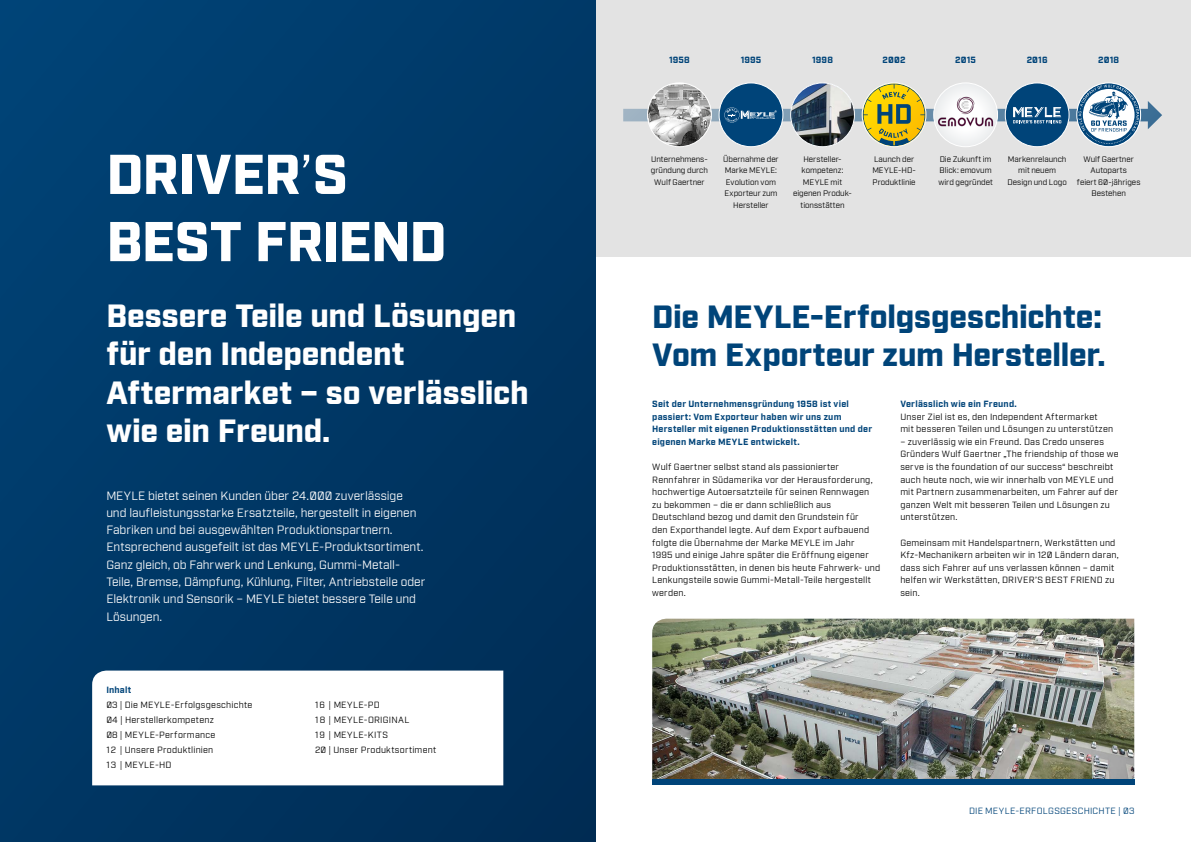
<style>
.page{position:relative;width:1191px;height:842px;background:#fff}
.page>*{position:absolute;margin:0;border:0;box-sizing:border-box;transform-origin:0 0}
.t1{font:900 56px/67.2px "Industry Meyle";letter-spacing:-.01em;color:#fff}
.t2{font:900 32px/38.4px "Industry Meyle";letter-spacing:-.01em;color:#fff}
.t3{font:900 32px/38.4px "Industry Meyle";letter-spacing:-.005em;color:#004479}
.t4{font:12px/17.3px "Industry Meyle";color:#fff}
.t5{font:9px/12.6px "Industry Meyle";letter-spacing:.025em;color:#000}
.t6{font:700 9px/12.6px "Industry Meyle";letter-spacing:.02em;color:#004479}
.t7{font:9px "Industry Meyle";letter-spacing:.03em;color:#004479}
.t8{font:8px/11.5px "Industry Meyle";color:#000;text-align:center}
.s1{font-weight:400}
</style>
<div class="page">
<div style="left:595px;top:0;width:596px;height:256px;background:#e3e3e3"></div>
<img style="left:652px;top:619px;width:482px;height:161px">
<div style="left:0;top:0;width:595px;height:842px;background:linear-gradient(to right,#003e6f,#00335e)"></div>
<svg style="left:623px;top:83px;width:539px;height:64px"></svg>
<img style="left:790px;top:83px;width:64px;height:64px;border-radius:32px">
<div style="left:790px;top:83px;width:64px;height:64px;border:1px solid #fff;border-radius:50%"></div>
<div style="left:652px;top:780px;width:482px;height:5px;background:#004479"></div>
<svg style="left:92px;top:671px;width:411px;height:114px"></svg>
<h1 class="t1" style="left:106px;top:144px;width:342px">DRIVER<span class="s1">’</span>S<br>BEST FRIEND</h1>
<h2 class="t2" style="left:106px;top:298px;width:424px">Bessere Teile und Lösungen für den Independent<br>Aftermarket – so verlässlich wie ein Freund.</h2>
<p class="t4" style="left:106px;top:487px;width:320px">MEYLE bietet seinen Kunden über 24.000 zuverlässige und laufleistungsstarke Ersatzteile, hergestellt in eigenen Fabriken und bei ausgewählten Produktionspartnern.<br>Entsprechend ausgefeilt ist das MEYLE-Produktsortiment.<br>Ganz gleich, ob Fahrwerk und Lenkung, Gummi-Metall-Teile, Bremse, Dämpfung, Kühlung, Filter, Antriebsteile oder Elektronik und Sensorik – MEYLE bietet bessere Teile und Lösungen.</p>
<p class="t6" style="left:106px;top:683px;width:26px">Inhalt</p>
<p class="t5" style="left:106px;top:697px;width:148px;line-height:15px">03 | Die MEYLE-Erfolgsgeschichte<br>04 | Herstellerkompetenz<br>08 | MEYLE-Performance<br>12 | Unsere Produktlinien<br>13 | MEYLE-HD</p>
<p class="t5" style="left:315px;top:697px;width:123px;line-height:15px">16 | MEYLE-PD<br>18 | MEYLE-ORIGINAL<br>19 | MEYLE-KITS<br>20 | Unser Produktsortiment</p>
<p class="t6" style="left:669px;top:54px;width:22px">1958</p>
<p class="t6" style="left:740px;top:54px;width:22px">1995</p>
<p class="t6" style="left:812px;top:54px;width:22px">1998</p>
<p class="t6" style="left:882px;top:54px;width:24px">2002</p>
<p class="t6" style="left:955px;top:54px;width:22px">2015</p>
<p class="t6" style="left:1026px;top:54px;width:22px">2016</p>
<p class="t6" style="left:1098px;top:54px;width:22px">2018</p>
<p class="t8" style="left:651px;top:153px;width:59px">Unternehmens&shy;gründung durch<br>Wulf Gaertner</p>
<p class="t8" style="left:723px;top:153px;width:57px">Übernahme der<br>Marke MEYLE:<br>Evolution vom<br>Exporteur zum<br>Hersteller</p>
<p class="t8" style="left:793px;top:153px;width:60px">Hersteller&shy;kompetenz:<br>MEYLE mit eigenen Produk&shy;tionsstätten</p>
<p class="t8" style="left:872px;top:153px;width:45px;text-align:left">Launch der<br>MEYLE-HD-<br>Produktlinie</p>
<p class="t8" style="left:938px;top:153px;width:56px;text-align:left">Die Zukunft im<br>Blick: emovum wird gegründet</p>
<p class="t8" style="left:1007px;top:153px;width:61px">Markenrelaunch mit neuem<br>Design und Logo</p>
<p class="t8" style="left:1077px;top:153px;width:65px">Wulf Gaertner<br>Autoparts<br>feiert 60-jähriges<br>Bestehen</p>
<h2 class="t3" style="left:652px;top:299px;width:455px">Die MEYLE-Erfolgsgeschichte:<br>Vom Exporteur zum Hersteller.</h2>
<p class="t6" style="left:652px;top:398px;width:221px">Seit der Unternehmensgründung 1958 ist viel passiert: Vom Exporteur haben wir uns zum Hersteller mit eigenen Produktionsstätten und der eigenen Marke MEYLE entwickelt.</p>
<p class="t5" style="left:652px;top:461px;width:230px">Wulf Gaertner selbst stand als passionierter Rennfahrer in Südamerika vor der Herausforderung, hochwertige Autoersatzteile für seinen Rennwagen zu bekommen – die er dann schließlich aus Deutschland bezog und damit den Grundstein für<br>den Exporthandel legte. Auf dem Export aufbauend folgte die Übernahme der Marke MEYLE im Jahr<br>1995 und einige Jahre später die Eröffnung eigener Produktionsstätten, in denen bis heute Fahrwerk- und Lenkungsteile sowie Gummi-Metall-Teile hergestellt werden.</p>
<p class="t6" style="left:900px;top:398px;width:118px">Verlässlich wie ein Freund.</p>
<p class="t5" style="left:900px;top:410px;width:214px">Unser Ziel ist es, den Independent Aftermarket mit besseren Teilen und Lösungen zu unterstützen</p>
<p class="t5" style="left:900px;top:436px;width:220px">– zuverlässig wie ein Freund. Das Credo unseres Gründers Wulf Gaertner „The friendship of those we serve is the foundation of our success“ beschreibt auch heute noch, wie wir innerhalb von MEYLE und mit Partnern zusammenarbeiten, um Fahrer auf der ganzen Welt mit besseren Teilen und Lösungen zu unterstützen.</p>
<p class="t5" style="left:900px;top:536px;width:220px">Gemeinsam mit Handelspartnern, Werkstätten und Kfz-Mechanikern arbeiten wir in 120 Ländern daran, dass sich Fahrer auf uns verlassen können – damit helfen wir Werkstätten, DRIVER’S BEST FRIEND zu sein.</p>
<p class="t7" style="left:969px;top:805px;width:167px">DIE MEYLE-ERFOLGSGESCHICHTE | 03</p>
</div>
